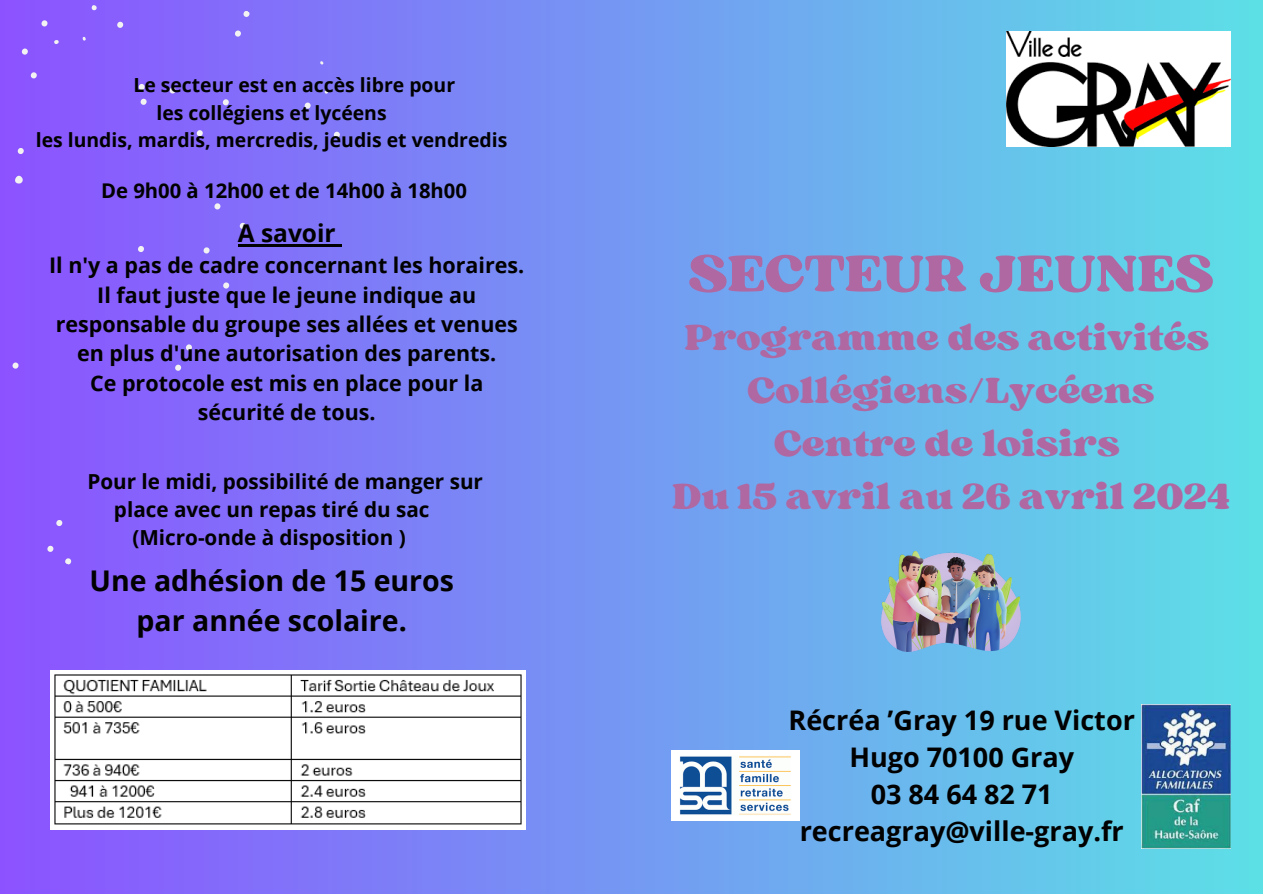
<style>
.page{position:relative;width:1263px;height:894px;background:#fff}
.page>*{position:absolute;margin:0;border:0;box-sizing:border-box;transform-origin:0 0}
.t1{font:54.3px "Sergio Trendy";color:#af68a2}
.t2{font:38.25px/52.8px "Sergio Trendy";color:#af68a2;text-align:center}
.t3{font:700 28.5px/39.3px "Open Sans";color:#010101;text-align:center}
.t4{font:700 27px/37.2px "Open Sans";color:#010101;text-align:center}
.t5{font:700 24.45px "Open Sans";color:#010101}
.t6{font:700 21.45px/29.2px "Open Sans";color:#010101;text-align:center}
.t7{font:700 20.7px "Open Sans";color:#010101}
.t8{font:700 20.25px "Open Sans";color:#010101}
.t9{font:700 19.35px "Open Sans";color:#010101}
</style>
<div class="page">
<div style="left:0;top:0;width:1263px;height:893px;background:linear-gradient(to right,#8c52ff,#5ce0e6)"></div>
<svg style="left:0;top:0;width:372px;height:582px;background:#8567fb"></svg>
<img style="left:1007px;top:32px;width:224px;height:115px">
<img style="left:1142px;top:704px;width:89px;height:144px">
<img style="left:672px;top:750px;width:127px;height:69px">
<img style="left:882px;top:551px;width:138px;height:100px">
<img style="left:51px;top:670px;width:475px;height:159px">
<hr style="left:238px;top:244px;width:98px;height:2px;background:#010101">
<svg style="left:336px;top:244px;width:6px;height:2px"></svg>
<p class="t9" style="left:133px;top:72px;width:323px">Le secteur est en accès libre pour</p>
<p class="t9" style="left:157px;top:99px;width:232px">les collégiens et lycéens</p>
<p class="t9" style="left:36px;top:126px;width:473px">les lundis, mardis, mercredis, jeudis et vendredis</p>
<p class="t8" style="left:101px;top:176px;width:367px">De 9h00 à 12h00 et de 14h00 à 18h00</p>
<p class="t5" style="left:238px;top:216px;width:99px">A savoir</p>
<p class="t6" style="left:49px;top:250px;width:477px">Il n'y a pas de cadre concernant les horaires.</p>
<p class="t6" style="left:97px;top:280px;width:380px">Il faut juste que le jeune indique au</p>
<p class="t6" style="left:56px;top:309px;width:464px">responsable du groupe ses allées et venues</p>
<h2 class="t6" style="left:77px;top:338px;width:421px">en plus d'une autorisation des parents.</h2>
<p class="t6" style="left:90px;top:367px;width:395px">Ce protocole est mis en place pour la sécurité de tous.</p>
<p class="t7" style="left:87px;top:466px;width:397px">Pour le midi, possibilité de manger sur</p>
<h1 class="t7" style="left:114px;top:494px;width:317px">place avec un repas tiré du sac</h1>
<p class="t7" style="left:132px;top:522px;width:275px">(Micro-onde à disposition )</p>
<p class="t3" style="left:90px;top:560px;width:366px">Une adhésion de 15 euros par année scolaire.</p>
<p class="t1" style="left:688px;top:239px;width:527px">SECTEUR JEUNES</p>
<p class="t2" style="left:672px;top:310px;width:560px">Programme des activités<br>Collégiens/Lycéens<br>Centre de loisirs<br>Du 15 avril au 26 avril 2024</p>
<p class="t4" style="left:788px;top:700px;width:348px">Récréa ’Gray 19 rue Victor<br>Hugo 70100 Gray<br>03 84 64 82 71 recreagray@ville-gray.fr</p>
</div>
